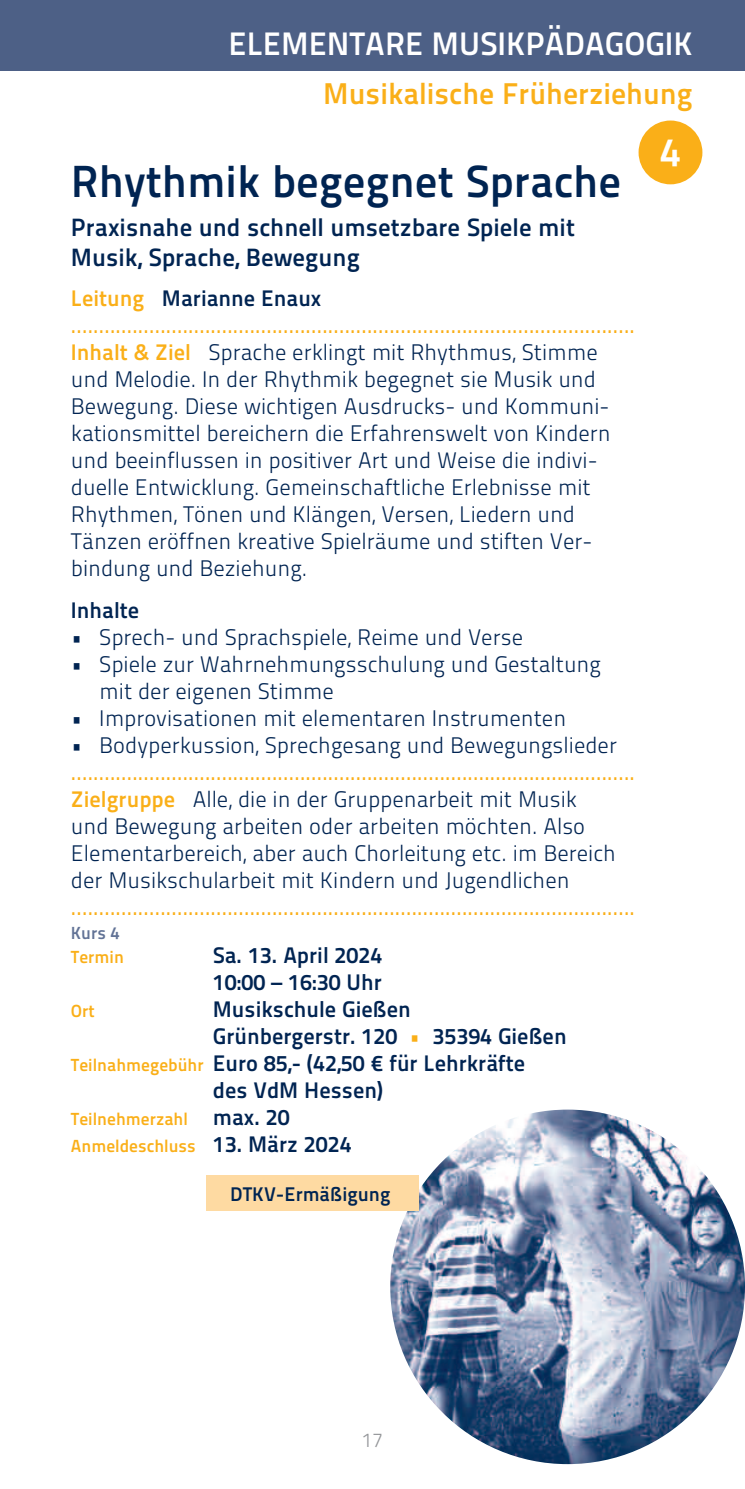
<style>
.page{position:relative;width:745px;height:1489px;background:#fff}
.page>*{position:absolute;margin:0;border:0;box-sizing:border-box;transform-origin:0 0}
.t1{font:45px "Titillium Maps 26 L 750 wt";color:#002452}
.t2{font:40px "Titillium Maps 26 L 750 wt";color:#fff}
.t3{font:32.5px "Titillium Maps 26 L 750 wt";color:#fff}
.t4{font:30px "Titillium Maps 26 L 750 wt";color:#faaf18}
.t5{font:25px/30px "Titillium Maps 26 L 750 wt";color:#002452}
.t6{font:22.5px/27px "Titillium Maps 26 L 250 wt";color:#002452}
.t7{font:22.5px "Titillium Maps 26 L 500 wt";color:#faaf18}
.t8{font:22.5px/27px "Titillium Maps 26 L 750 wt";color:#002452}
.t9{font:20px "Titillium Maps 26 L 250 wt";color:#939598}
.t10{font:19.75px "Titillium Maps 26 L 750 wt";color:#002452}
.t11{font:17.5px/27px "Titillium Maps 26 L 750 wt";color:#faaf18}
.t12{font:17.5px "Titillium Maps 26 L 750 wt";color:#627396}
.s1{color:#faaf18}
.s2{font-family:"Titillium Maps 26 L 750 wt";color:#faaf18}
.s3{font-size:17.5px;color:#faaf18}
.s4{font-size:22.5px;color:#002452}
</style>
<div class="page">
<div style="left:0;top:0;width:744px;height:71px;background:#4d6086"></div>
<div style="left:638px;top:120px;width:64px;height:64px;background:#faaf18;border-radius:50%"></div>
<img style="left:390px;top:1109px;width:354px;height:354px;border-radius:50%">
<div style="left:206px;top:1175px;width:212px;height:35px;background:#fedaa2"></div>
<h3 class="t3" style="left:228px;top:33px;width:465px">ELEMENTARE MUSIKPÄDAGOGIK</h3>
<h3 class="t4" style="left:323px;top:84px;width:371px">Musikalische Früherziehung</h3>
<h2 class="t2" style="left:659px;top:138px;width:23px">4</h2>
<h1 class="t1" style="left:71px;top:166px;width:551px">Rhythmik begegnet Sprache</h1>
<p class="t5" style="left:71px;top:215px;width:505px">Praxisnahe und schnell umsetzbare Spiele mit<br>Musik, Sprache, Bewegung</p>
<p class="t8" style="left:71px;top:287px;width:252px"><span class="s1">Leitung</span> Marianne Enaux</p>
<p class="t7" style="left:71px;top:317px;width:565px">.....................................................................................................</p>
<p class="t6" style="left:71px;top:341px;width:541px"><span class="s2">Inhalt &amp; Ziel</span> Sprache erklingt mit Rhythmus, Stimme und Melodie. In der Rhythmik begegnet sie Musik und Bewegung. Diese wichtigen Ausdrucks- und Kommuni&shy;kationsmittel bereichern die Erfahrenswelt von Kindern und beeinflussen in positiver Art und Weise die indivi&shy;duelle Entwicklung. Gemeinschaftliche Erlebnisse mit Rhythmen, Tönen und Klängen, Versen, Liedern und Tänzen eröffnen kreative Spielräume und stiften Ver&shy;bindung und Beziehung.</p>
<p class="t8" style="left:71px;top:599px;width:70px">Inhalte</p>
<p class="t6" style="left:71px;top:626px;width:453px">• Sprech- und Sprachspiele, Reime und Verse</p>
<p class="t6" style="left:99px;top:653px;width:503px;text-indent:-28px">• Spiele zur Wahrnehmungsschulung und Gestaltung mit der eigenen Stimme</p>
<p class="t6" style="left:71px;top:707px;width:496px">• Improvisationen mit elementaren Instrumenten</p>
<p class="t6" style="left:71px;top:734px;width:547px">• Bodyperkussion, Sprechgesang und Bewegungslieder</p>
<p class="t7" style="left:71px;top:764px;width:565px">.....................................................................................................</p>
<p class="t6" style="left:71px;top:788px;width:546px"><span class="s2">Zielgruppe</span> Alle, die in der Gruppenarbeit mit Musik und Bewegung arbeiten oder arbeiten möchten. Also Elementarbereich, aber auch Chorleitung etc. im Bereich der Musikschularbeit mit Kindern und Jugendlichen</p>
<p class="t7" style="left:71px;top:899px;width:565px">.....................................................................................................</p>
<p class="t12" style="left:71px;top:926px;width:50px">Kurs 4</p>
<p class="t11" style="left:71px;top:945px;width:54px">Termin</p>
<p class="t8" style="left:213px;top:944px;width:171px">Sa. 13. April 2024<br>10:00 – 16:30 Uhr</p>
<p class="t11" style="left:71px;top:999px;width:25px">Ort</p>
<p class="t8" style="left:213px;top:998px;width:199px">Musikschule Gießen</p>
<p class="t8" style="left:213px;top:1025px;width:355px">Grünbergerstr. 120 <span class="s1">•</span> 35394 Gießen</p>
<p class="t8" style="left:71px;top:1052px;width:455px"><span class="s3">Teilnahmegebühr</span> Euro 85,- (42,50 € für Lehrkräfte</p>
<p class="t8" style="left:213px;top:1079px;width:171px">des VdM Hessen)</p>
<p class="t11" style="left:71px;top:1107px;width:282px">Teilnehmerzahl <span class="s4">max. 20<br></span>Anmeldeschluss <span class="s4">13. März 2024</span></p>
<p class="t10" style="left:230px;top:1186px;width:162px">DTKV-Ermäßigung</p>
<p class="t9" style="left:361px;top:1433px;width:23px">17</p>
</div>
